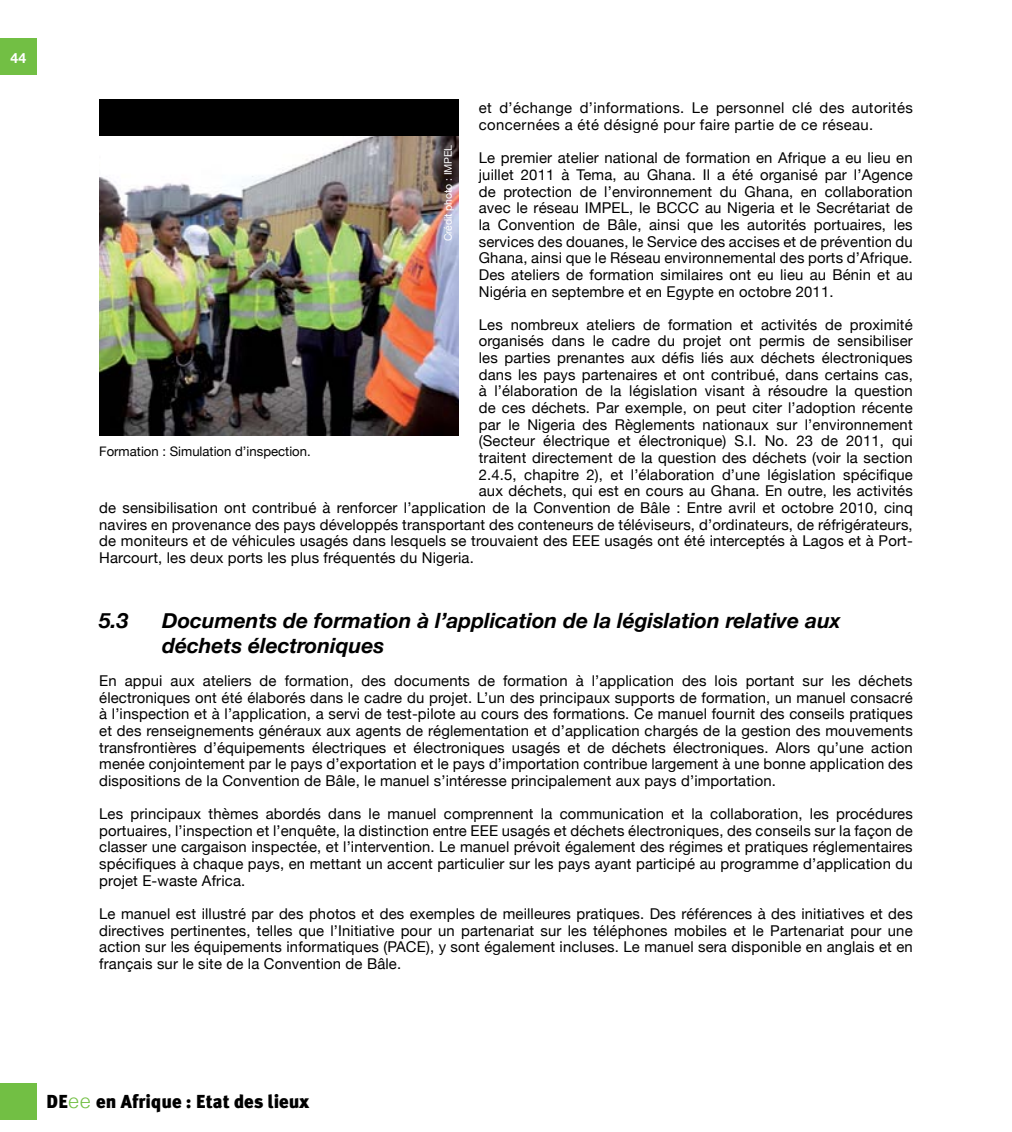
<style>
.page{position:relative;width:1012px;height:1132px;background:#fff}
.page>*{position:absolute;margin:0;border:0;box-sizing:border-box;transform-origin:0 0}
.t1{font:italic 700 21px/25.2px "Helvetica Neue";letter-spacing:-.02em;color:#000}
.t2{font:900 18.72px "Meta Plus";color:#000}
.t3{font:14.88px/16.6px "Helvetica Neue";letter-spacing:.01em;color:#000;text-align:justify}
.t4{font:700 14px "Helvetica Neue";color:#fff}
.t5{font:13.12px "Helvetica Neue";color:#000}
.t6{font:10.5px "Helvetica Neue";letter-spacing:-.01em;color:#fff}
.s1{font-family:"Helvetica";font-weight:300;font-size:19.95px;color:#72bf44}
</style>
<div class="page">
<div style="left:0;top:38px;width:37px;height:36px;background:#72bf44"></div>
<div style="left:0;top:1082px;width:37px;height:37px;background:#72bf44"></div>
<img style="left:99px;top:136px;width:360px;height:299px">
<div style="left:99px;top:99px;width:360px;height:37px;background:#000"></div>
<p class="t4" style="left:10px;top:49px;width:17px">44</p>
<p class="t3" style="left:479px;top:100px;width:435px">et d’échange d’informations. Le personnel clé des autorités concernées a été désigné pour faire partie de ce réseau.</p>
<p class="t3" style="left:479px;top:149px;width:436px">Le premier atelier national de formation en Afrique a eu lieu en juillet 2011 à Tema, au Ghana. Il a été organisé par l’Agence de protection de l’environnement du Ghana, en collaboration avec le réseau IMPEL, le BCCC au Nigeria et le Secrétariat de la Convention de Bâle, ainsi que les autorités portuaires, les services des douanes, le Service des accises et de prévention du Ghana, ainsi que le Réseau environnemental des ports d’Afrique.<br>Des ateliers de formation similaires ont eu lieu au Bénin et au Nigéria en septembre et en Egypte en octobre 2011.</p>
<p class="t3" style="left:479px;top:316px;width:435px">Les nombreux ateliers de formation et activités de proximité</p>
<p class="t3" style="left:479px;top:332px;width:435px">organisés dans le cadre du projet ont permis de sensibiliser</p>
<p class="t3" style="left:479px;top:349px;width:435px">les parties prenantes aux défis liés aux déchets électroniques</p>
<p class="t3" style="left:479px;top:366px;width:435px">dans les pays partenaires et ont contribué, dans certains cas,</p>
<p class="t3" style="left:479px;top:382px;width:435px">à l’élaboration de la législation visant à résoudre la question</p>
<p class="t3" style="left:479px;top:399px;width:435px">de ces déchets. Par exemple, on peut citer l’adoption récente</p>
<p class="t3" style="left:479px;top:416px;width:435px">par le Nigeria des Règlements nationaux sur l’environnement</p>
<p class="t3" style="left:479px;top:432px;width:435px">(Secteur électrique et électronique) S.I. No. 23 de 2011, qui</p>
<p class="t3" style="left:479px;top:449px;width:435px">traitent directement de la question des déchets (voir la section</p>
<p class="t3" style="left:479px;top:465px;width:435px">2.4.5, chapitre 2), et l’élaboration d’une législation spécifique</p>
<p class="t3" style="left:479px;top:482px;width:435px">aux déchets, qui est en cours au Ghana. En outre, les activités</p>
<p class="t3" style="left:99px;top:499px;width:815px">de sensibilisation ont contribué à renforcer l’application de la Convention de Bâle : Entre avril et octobre 2010, cinq</p>
<p class="t3" style="left:99px;top:515px;width:815px">navires en provenance des pays développés transportant des conteneurs de téléviseurs, d’ordinateurs, de réfrigérateurs,</p>
<p class="t3" style="left:99px;top:532px;width:815px">de moniteurs et de véhicules usagés dans lesquels se trouvaient des EEE usagés ont été interceptés à Lagos et à Port-</p>
<p class="t3" style="left:99px;top:549px;width:376px">Harcourt, les deux ports les plus fréquentés du Nigeria.</p>
<p class="t6" style="left:442px;top:241px;width:98px;rotate:-90deg">Crédit photo : IMPEL</p>
<p class="t5" style="left:99px;top:443px;width:213px">Formation : Simulation d’inspection.</p>
<h1 class="t1" style="left:162px;top:606px;width:680px;text-indent:-63px">5.3 D ocuments de formation à l’application de la législation relative aux déchets électroniques</h1>
<p class="t3" style="left:99px;top:672px;width:815px">En appui aux ateliers de formation, des documents de formation à l’application des lois portant sur les déchets électroniques ont été élaborés dans le cadre du projet. L’un des principaux supports de formation, un manuel consacré à l’inspection et à l’application, a servi de test-pilote au cours des formations. Ce manuel fournit des conseils pratiques et des renseignements généraux aux agents de réglementation et d’application chargés de la gestion des mouvements transfrontières d’équipements électriques et électroniques usagés et de déchets électroniques. Alors qu’une action menée conjointement par le pays d’exportation et le pays d’importation contribue largement à une bonne application des dispositions de la Convention de Bâle, le manuel s’intéresse principalement aux pays d’importation.</p>
<p class="t3" style="left:99px;top:805px;width:815px">Les principaux thèmes abordés dans le manuel comprennent la communication et la collaboration, les procédures portuaires, l’inspection et l’enquête, la distinction entre EEE usagés et déchets électroniques, des conseils sur la façon de classer une cargaison inspectée, et l’intervention. Le manuel prévoit également des régimes et pratiques réglementaires spécifiques à chaque pays, en mettant un accent particulier sur les pays ayant participé au programme d’application du projet E-waste Africa.</p>
<p class="t3" style="left:99px;top:904px;width:815px">Le manuel est illustré par des photos et des exemples de meilleures pratiques. Des références à des initiatives et des directives pertinentes, telles que l’Initiative pour un partenariat sur les téléphones mobiles et le Partenariat pour une action sur les équipements informatiques (PACE), y sont également incluses. Le manuel sera disponible en anglais et en français sur le site de la Convention de Bâle.</p>
<p class="t2" style="left:46px;top:1090px;width:264px">DE<span class="s1">ee</span> en Afrique : Etat des lieux</p>
</div>
